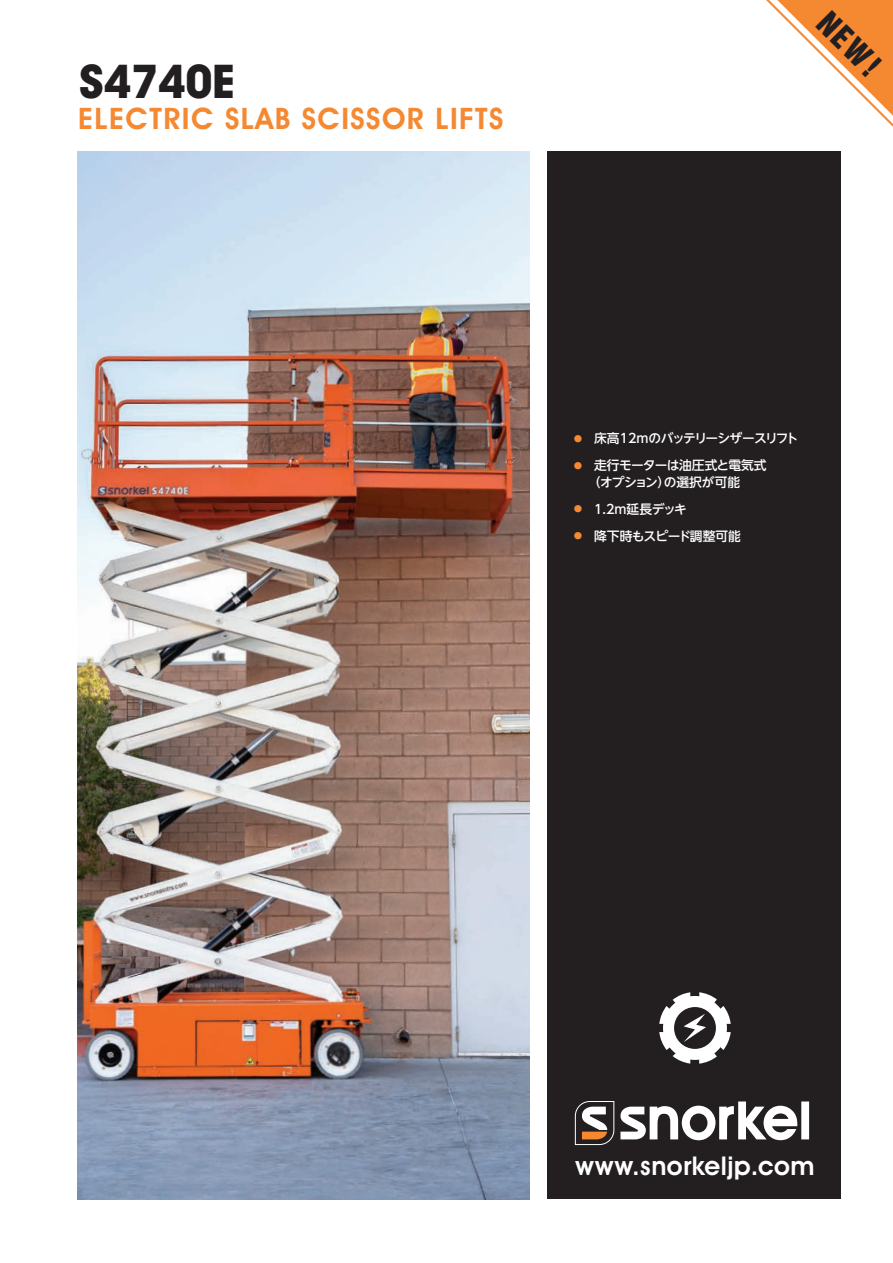
<style>
.page{position:relative;width:893px;height:1263px;background:#fff}
.page>*{position:absolute;margin:0;border:0;box-sizing:border-box;transform-origin:0 0}
.t1{font:700 46.8px "Avant Garde IT Cby BT";letter-spacing:-.015em;color:#231f20}
.t2{font:600 29.7px "Avant Garde IT Cby BT";letter-spacing:.05em;color:#f58932}
.t3{font:29.7px "Helvetica Inserat";color:#231f20}
.t4{font:600 25.95px "Avant Garde IT Cby BT";letter-spacing:.02em;color:#fff}
.t5{font:700 21px/27px "Frutiger";color:#f58932}
.t6{font:500 12.75px/27px "UD Shin Go NT Pr 6";letter-spacing:-.03em;color:#fff}
.t7{font:500 12.75px/27px "UD Shin Go NT Pr 6";letter-spacing:-.05em;color:#fff}
</style>
<div class="page">
<img style="left:77px;top:152px;width:452px;height:1047px">
<svg style="left:766px;top:0;width:127px;height:127px"></svg>
<div style="left:547px;top:152px;width:294px;height:1047px;background:#231f20"></div>
<div style="left:801px;top:1101px;width:8px;height:38px;background:#fff"></div>
<svg style="left:620px;top:1101px;width:177px;height:39px"></svg>
<svg style="left:575px;top:1101px;width:39px;height:44px"></svg>
<svg style="left:659px;top:992px;width:72px;height:72px"></svg>
<h1 class="t1" style="left:79px;top:53px;width:157px">S4740E</h1>
<h2 class="t2" style="left:78px;top:101px;width:427px">ELECTRIC SLAB SCISSOR LIFTS</h2>
<h2 class="t3" style="left:835px;top:5px;width:76px;rotate:45deg">NEW!</h2>
<h3 class="t5" style="left:573px;top:424px;width:12px">• •</h3>
<h3 class="t5" style="left:573px;top:495px;width:12px">• •</h3>
<p class="t7" style="left:594px;top:424px;width:206px">床高12mのバッテリーシザースリフト走行モーターは油圧式と電気式</p>
<p class="t6" style="left:594px;top:468px;width:148px;text-indent:-6px">（オプション）の選択が可能<br>1.2m延長デッキ<br>降下時もスピード調整可能</p>
<h3 class="t4" style="left:575px;top:1150px;width:241px">www.snorkeljp.com</h3>
</div>
